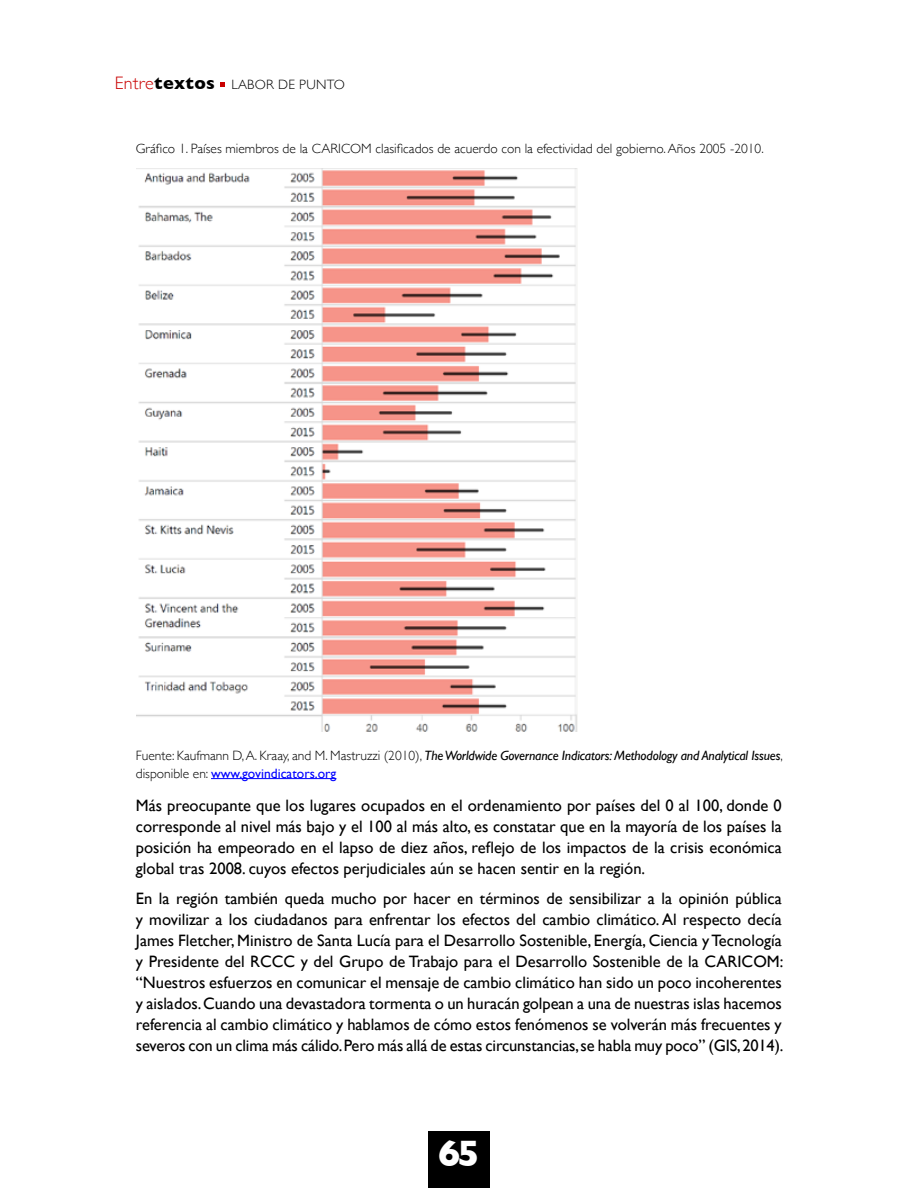
<style>
.page{position:relative;width:918px;height:1188px;background:#fff}
.page>*{position:absolute;margin:0;border:0;box-sizing:border-box;transform-origin:0 0}
.t1{font:700 37.5px "Gill Sans";color:#fff}
.t2{font:16.5px/21px "Gill Sans";letter-spacing:-.01em;color:#000;text-align:justify}
.t3{font:italic 13.5px/18px "Gill Sans";letter-spacing:-.01em;color:#000}
.t4{font:300 13.5px "Gill Sans";color:#000}
.t5{font:300 13.5px "Gill Sans";letter-spacing:.02em;color:#000}
.s1{font-size:18px;color:#c90000}
.s2{font-weight:700;font-size:18px}
.s3{font-weight:300;font-style:normal}
.s4{font-style:normal;color:#00f}
</style>
<div class="page">
<svg style="left:221px;top:82px;width:4px;height:4px"></svg>
<div style="left:428px;top:1131px;width:61px;height:57px;background:#000"></div>
<hr style="left:211px;top:778px;width:125px;height:1px;background:#00f">
<img style="left:136px;top:169px;width:442px;height:562px">
<p class="t5" style="left:115px;top:74px;width:232px"><span class="s1">Entre</span><span class="s2">textos</span> LABOR DE PUNTO</p>
<p class="t4" style="left:136px;top:138px;width:629px">Gráfico 1. Países miembros de la CARICOM clasificados de acuerdo con la efectividad del gobierno. Años 2005 -2010.</p>
<p class="t3" style="left:136px;top:746px;width:648px"><span class="s3">Fuente: Kaufmann D, A. Kraay, and M. Mastruzzi (2010),</span> The Worldwide Governance Indicators: Methodology and Analytical Issues<span class="s3">, disponible en:</span> <span class="s4">www.govindicators.org</span></p>
<p class="t2" style="left:136px;top:795px;width:647px">Más preocupante que los lugares ocupados en el ordenamiento por países del 0 al 100, donde 0 corresponde al nivel más bajo y el 100 al más alto, es constatar que en la mayoría de los países la posición ha empeorado en el lapso de diez años, reflejo de los impactos de la crisis económica global tras 2008. cuyos efectos perjudiciales aún se hacen sentir en la región.</p>
<p class="t2" style="left:136px;top:888px;width:649px">En la región también queda mucho por hacer en términos de sensibilizar a la opinión pública y movilizar a los ciudadanos para enfrentar los efectos del cambio climático. Al respecto decía James Fletcher, Ministro de Santa Lucía para el Desarrollo Sostenible, Energía, Ciencia y Tecnología y Presidente del RCCC y del Grupo de Trabajo para el Desarrollo Sostenible de la CARICOM: “Nuestros esfuerzos en comunicar el mensaje de cambio climático han sido un poco incoherentes y aislados. Cuando una devastadora tormenta o un huracán golpean a una de nuestras islas hacemos referencia al cambio climático y hablamos de cómo estos fenómenos se volverán más frecuentes y severos con un clima más cálido. Pero más allá de estas circunstancias, se habla muy poco” (GIS, 2014).</p>
<h1 class="t1" style="left:438px;top:1124px;width:43px">65</h1>
</div>
